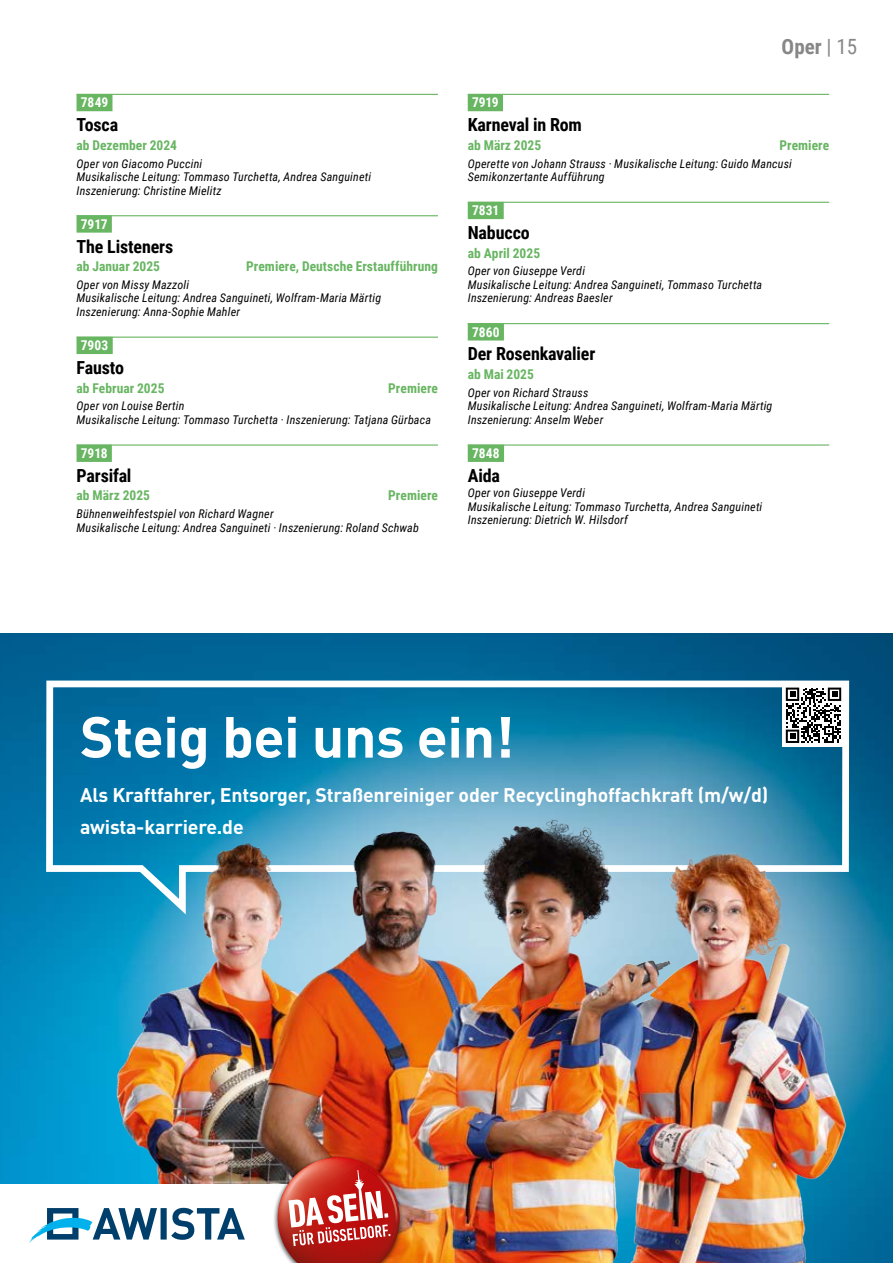
<style>
.page{position:relative;width:893px;height:1263px;background:#fff}
.page>*{position:absolute;margin:0;border:0;box-sizing:border-box;transform-origin:0 0}
.t1{font:700 57px "DIN Pro";letter-spacing:-.01em;color:#fff}
.t2{font:700 21px "Roboto Condensed";color:#878787}
.t3{font:700 19.5px/32px "DIN Pro";letter-spacing:-.01em;color:#fff}
.t4{font:700 18px "Roboto Condensed";letter-spacing:-.01em;color:#000}
.t5{font:700 13.5px "Roboto Condensed";letter-spacing:.005em;color:#68b562}
.t6{font:700 13.5px "Roboto Condensed";color:#fff}
.t7{font:italic 12px/13.5px "Roboto Condensed";letter-spacing:.015em;color:#000}
.s1{font-weight:400}
</style>
<div class="page">
<div style="left:468px;top:94px;width:35px;height:17px;background:#68b562"></div>
<hr style="left:468px;top:94px;width:361px;height:1px;background:#68b562">
<div style="left:468px;top:202px;width:36px;height:17px;background:#68b562"></div>
<hr style="left:468px;top:202px;width:361px;height:1px;background:#68b562">
<div style="left:468px;top:323px;width:36px;height:17px;background:#68b562"></div>
<hr style="left:468px;top:323px;width:361px;height:1px;background:#68b562">
<div style="left:468px;top:445px;width:36px;height:17px;background:#68b562"></div>
<hr style="left:468px;top:444px;width:361px;height:2px;background:#68b562">
<div style="left:77px;top:94px;width:35px;height:17px;background:#68b562"></div>
<hr style="left:77px;top:94px;width:361px;height:1px;background:#68b562">
<div style="left:77px;top:215px;width:35px;height:18px;background:#68b562"></div>
<hr style="left:77px;top:215px;width:361px;height:1px;background:#68b562">
<div style="left:77px;top:337px;width:36px;height:17px;background:#68b562"></div>
<hr style="left:77px;top:337px;width:361px;height:1px;background:#68b562">
<div style="left:77px;top:445px;width:35px;height:17px;background:#68b562"></div>
<hr style="left:77px;top:444px;width:361px;height:2px;background:#68b562">
<img style="left:0;top:634px;width:893px;height:629px">
<svg style="left:43px;top:677px;width:809px;height:245px;background:#2586b0"></svg>
<div style="left:782px;top:684px;width:63px;height:63px;background:#fff"></div>
<svg style="left:786px;top:688px;width:55px;height:55px"></svg>
<img style="left:108px;top:811px;width:745px;height:452px">
<div style="left:0;top:1184px;width:326px;height:79px;background:#fff"></div>
<svg style="left:29px;top:1208px;width:216px;height:35px"></svg>
<div style="left:273px;top:1154px;width:131px;height:109px;background:#000;opacity:.65"></div>
<img style="left:278px;top:1157px;width:122px;height:106px">
<img style="left:360px;top:1164px;width:45px;height:75px">
<p class="t6" style="left:81px;top:93px;width:29px">7849</p>
<h3 class="t4" style="left:77px;top:112px;width:43px">Tosca</h3>
<p class="t5" style="left:77px;top:136px;width:102px">ab Dezember 2024</p>
<p class="t7" style="left:77px;top:156px;width:296px">Oper von Giacomo Puccini<br>Musikalische Leitung: Tommaso Turchetta, Andrea Sanguineti<br>Inszenierung: Christine Mielitz</p>
<p class="t6" style="left:81px;top:215px;width:28px">7917</p>
<h3 class="t4" style="left:77px;top:234px;width:98px">The Listeners</h3>
<p class="t5" style="left:77px;top:257px;width:85px">ab Januar 2025</p>
<p class="t5" style="left:246px;top:257px;width:193px">Premiere, Deutsche Erstaufführung</p>
<p class="t7" style="left:77px;top:277px;width:306px">Oper von Missy Mazzoli<br>Musikalische Leitung: Andrea Sanguineti, Wolfram-Maria Märtig<br>Inszenierung: Anna-Sophie Mahler</p>
<p class="t6" style="left:81px;top:336px;width:29px">7903</p>
<h3 class="t4" style="left:77px;top:355px;width:49px">Fausto</h3>
<p class="t5" style="left:77px;top:378px;width:90px">ab Februar 2025</p>
<p class="t5" style="left:388px;top:378px;width:51px">Premiere</p>
<p class="t7" style="left:77px;top:399px;width:356px">Oper von Louise Bertin<br>Musikalische Leitung: Tommaso Turchetta · Inszenierung: Tatjana Gürbaca</p>
<p class="t6" style="left:81px;top:444px;width:28px">7918</p>
<h3 class="t4" style="left:77px;top:463px;width:56px">Parsifal</h3>
<p class="t5" style="left:77px;top:486px;width:75px">ab März 2025</p>
<p class="t5" style="left:388px;top:486px;width:51px">Premiere</p>
<p class="t7" style="left:77px;top:507px;width:344px">Bühnenweihfestspiel von Richard Wagner<br>Musikalische Leitung: Andrea Sanguineti · Inszenierung: Roland Schwab</p>
<h2 class="t2" style="left:782px;top:32px;width:77px">Oper <span class="s1">| 15</span></h2>
<p class="t6" style="left:472px;top:93px;width:28px">7919</p>
<h3 class="t4" style="left:468px;top:112px;width:116px">Karneval in Rom</h3>
<p class="t5" style="left:468px;top:136px;width:75px">ab März 2025</p>
<p class="t5" style="left:779px;top:136px;width:51px">Premiere</p>
<p class="t7" style="left:468px;top:156px;width:326px">Operette von Johann Strauss · Musikalische Leitung: Guido Mancusi<br>Semikonzertante Aufführung</p>
<p class="t6" style="left:472px;top:201px;width:29px">7831</p>
<h3 class="t4" style="left:468px;top:220px;width:64px">Nabucco</h3>
<p class="t5" style="left:468px;top:243px;width:74px">ab April 2025</p>
<p class="t7" style="left:468px;top:264px;width:296px">Oper von Giuseppe Verdi<br>Musikalische Leitung: Andrea Sanguineti, Tommaso Turchetta<br>Inszenierung: Andreas Baesler</p>
<p class="t6" style="left:472px;top:322px;width:29px">7860</p>
<h3 class="t4" style="left:468px;top:341px;width:129px">Der Rosenkavalier</h3>
<p class="t5" style="left:468px;top:365px;width:68px">ab Mai 2025</p>
<p class="t7" style="left:468px;top:385px;width:306px">Oper von Richard Strauss<br>Musikalische Leitung: Andrea Sanguineti, Wolfram-Maria Märtig<br>Inszenierung: Anselm Weber</p>
<p class="t6" style="left:472px;top:444px;width:29px">7848</p>
<h3 class="t4" style="left:468px;top:463px;width:34px">Aida</h3>
<p class="t7" style="left:468px;top:486px;width:296px">Oper von Giuseppe Verdi<br>Musikalische Leitung: Tommaso Turchetta, Andrea Sanguineti<br>Inszenierung: Dietrich W. Hilsdorf</p>
<h1 class="t1" style="left:80px;top:698px;width:436px">Steig bei uns ein!</h1>
<h3 class="t3" style="left:80px;top:778px;width:690px">Als Kraftfahrer, Entsorger, Straßenreiniger oder Recyclinghoffachkraft (m/w/d) awista-karriere.de</h3>
</div>
